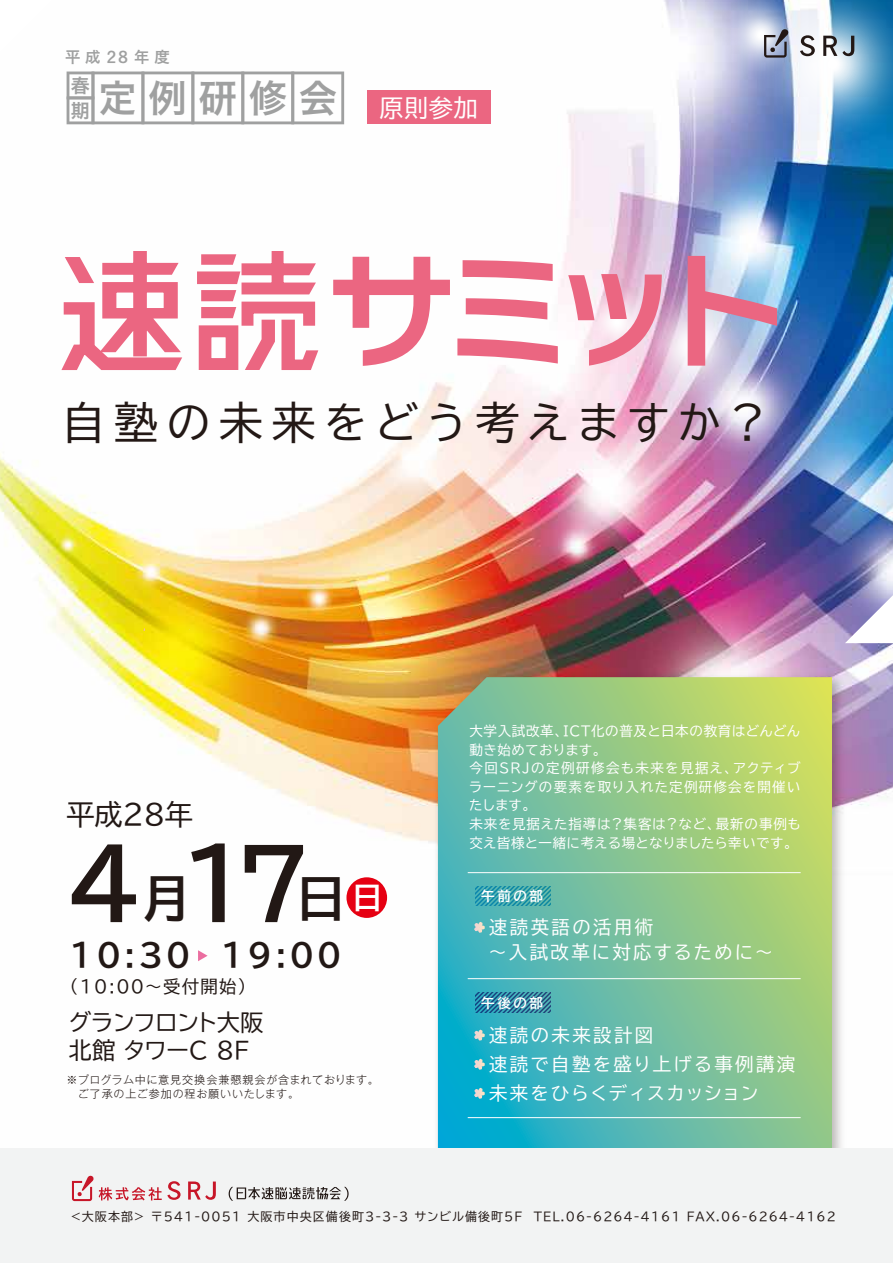
<style>
.page{position:relative;width:893px;height:1263px;background:#fff}
.page>*{position:absolute;margin:0;border:0;box-sizing:border-box;transform-origin:0 0}
.t1{font:700 122.7px "Typelabo N Std De";color:#eb6681}
.t2{font:700 95.25px "TBUD Go Std";color:#221815}
.t3{font:43.65px "TBUD Go Std";letter-spacing:.175em;color:#231815}
.t4{font:39.45px "Koburina Go Std W6";letter-spacing:.265em;color:#9fa0a0}
.t5{font:700 31.65px "TBUD Go Std";letter-spacing:.075em;color:#221815}
.t6{font:28.2px "TBUD Go Std";letter-spacing:-.005em;color:#221815}
.t7{font:24.15px "TBUD Go Std";color:#fff}
.t8{font:23.25px/27.9px "TBUD Go Std";letter-spacing:-.05em;color:#221815}
.t9{font:19.8px/25px "Koburina Go Std W6";color:#9fa0a0}
.t10{font:18.3px/29.1px "TBUD Go Std";letter-spacing:.125em;color:#fff}
.t11{font:17.4px "TBUD Go Std";letter-spacing:.075em;color:#221815}
.t12{font:16.05px "Koburina Go Std W6";letter-spacing:.17em;color:#9fa0a0}
.t13{font:13.5px/18.6px "TBUD Go Std";letter-spacing:.05em;color:#fff}
.t14{font:700 13.5px "TBUD Go Std";letter-spacing:.195em;color:#fff}
.t15{font:12px "TBUD Go Std";letter-spacing:.09em;color:#221815}
.t16{font:300 11.1px/14.2px "Gothic MB101 Pro";letter-spacing:.065em;color:#221815}
.s1{font-size:49.65px}
.s2{font-size:30.3px;color:#fff}
</style>
<div class="page">
<img style="left:0;top:0;width:893px;height:918px">
<img style="left:429px;top:668px;width:420px;height:480px">
<svg style="left:438px;top:677px;width:394px;height:471px"></svg>
<svg style="left:67px;top:72px;width:277px;height:52px"></svg>
<svg style="left:578px;top:283px;width:176px;height:125px"></svg>
<div style="left:346px;top:877px;width:41px;height:41px;background:#e60012;border-radius:50%"></div>
<hr style="left:468px;top:872px;width:333px;height:1px;background:#fff">
<hr style="left:468px;top:978px;width:333px;height:1px;background:#fff">
<hr style="left:468px;top:1117px;width:333px;height:1px;background:#fff">
<svg style="left:475px;top:886px;width:75px;height:20px"></svg>
<svg style="left:475px;top:993px;width:75px;height:19px"></svg>
<svg style="left:474px;top:1029px;width:11px;height:12px"></svg>
<svg style="left:474px;top:1059px;width:11px;height:11px"></svg>
<svg style="left:474px;top:1088px;width:11px;height:11px"></svg>
<svg style="left:474px;top:922px;width:11px;height:11px"></svg>
<svg style="left:845px;top:591px;width:48px;height:52px"></svg>
<svg style="left:0;top:0;width:52px;height:52px"></svg>
<div style="left:0;top:1148px;width:893px;height:115px;background:#f2f3f3"></div>
<svg style="left:229px;top:1187px;width:120px;height:14px"></svg>
<svg style="left:188px;top:1181px;width:28px;height:19px"></svg>
<svg style="left:72px;top:1175px;width:109px;height:26px"></svg>
<svg style="left:196px;top:250px;width:124px;height:121px"></svg>
<svg style="left:60px;top:250px;width:124px;height:121px"></svg>
<svg style="left:198px;top:950px;width:10px;height:11px"></svg>
<div style="left:367px;top:90px;width:124px;height:34px;background:#eb6681"></div>
<svg style="left:717px;top:0;width:176px;height:146px"></svg>
<p class="t12" style="left:65px;top:45px;width:107px">平成２８年度</p>
<h3 class="t9" style="left:71px;top:74px;width:21px">春期</h3>
<h3 class="t4" style="left:98px;top:68px;width:241px">定例研修会</h3>
<h3 class="t7" style="left:379px;top:88px;width:100px">原則参加</h3>
<h1 class="t1" style="left:330px;top:217px;width:459px">サミット</h1>
<h3 class="t3" style="left:62px;top:387px;width:709px">自塾の未来をどう考えますか？</h3>
<h3 class="t6" style="left:67px;top:791px;width:128px">平成28年</h3>
<h2 class="t2" style="left:68px;top:806px;width:317px">4<span class="s1">月</span>17<span class="s1">日</span><span class="s2">日</span></h2>
<h3 class="t5" style="left:69px;top:929px;width:274px">10:30 19:00</h3>
<p class="t11" style="left:61px;top:972px;width:196px">（10:00～受付開始）</p>
<h3 class="t8" style="left:68px;top:1008px;width:197px">グランフロント大阪北館 タワーC 8F</h3>
<p class="t16" style="left:67px;top:1071px;width:314px">※プログラム中に意見交換会兼懇親会が含まれております。　ご了承の上ご参加の程お願いいたします。</p>
<p class="t13" style="left:469px;top:721px;width:334px">大学入試改革、ICT化の普及と日本の教育はどんどん動き始めております。<br>今回SRJの定例研修会も未来を見据え、アクティブラーニングの要素を取り入れた定例研修会を開催いたします。<br>未来を見据えた指導は？集客は？など、最新の事例も交え皆様と一緒に考える場となりましたら幸いです。</p>
<p class="t14" style="left:481px;top:885px;width:63px">午前の部</p>
<h3 class="t10" style="left:489px;top:915px;width:286px;line-height:24.6px">速読英語の活用術<br>～入試改革に対応するために～</h3>
<p class="t14" style="left:481px;top:992px;width:63px">午後の部</p>
<h3 class="t10" style="left:489px;top:1020px;width:308px">速読の未来設計図<br>速読で自塾を盛り上げる事例講演未来をひらくディスカッション</h3>
<p class="t15" style="left:70px;top:1207px;width:768px">＜大阪本部＞ 〒541-0051 大阪市中央区備後町3-3-3 サンビル備後町5F TEL.06-6264-4161 FAX.06-6264-4162</p>
</div>
